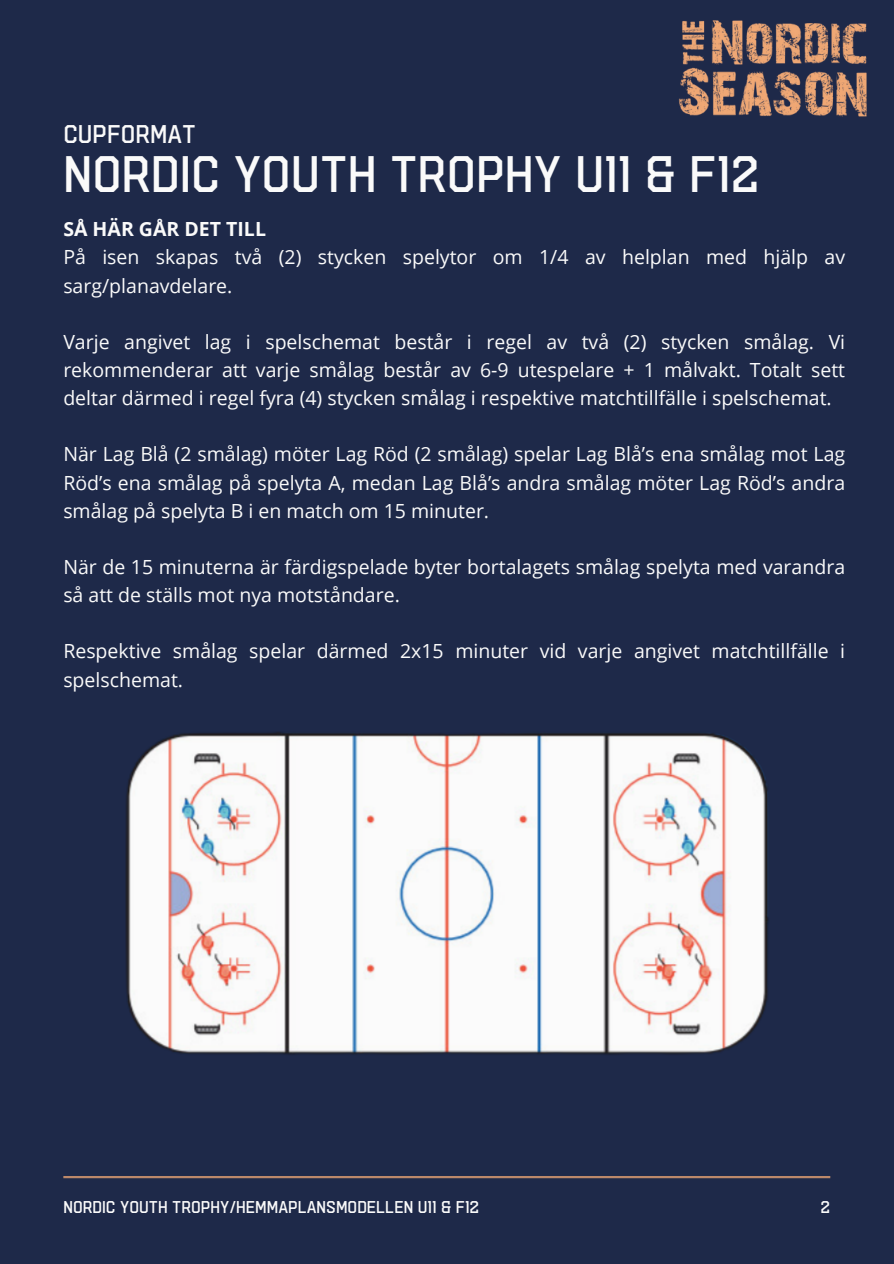
<style>
.page{position:relative;width:894px;height:1264px;background:#fff}
.page>*{position:absolute;margin:0;border:0;box-sizing:border-box;transform-origin:0 0}
.t1{font:300 45px "Hudson NY Pro";color:#fafafa}
.t2{font:300 22.5px "Hudson NY Pro";color:#fafafa}
.t3{font:19.5px/28.2px "Open Sans";color:#fafafa}
.t4{font:300 15px "Hudson NY Pro";color:#fafafa}
.s1{font-weight:700}
</style>
<div class="page">
<div style="left:0;top:0;width:893px;height:1263px;background:#1e2949"></div>
<img style="left:679px;top:20px;width:188px;height:97px">
<img style="left:125px;top:732px;width:644px;height:323px">
<hr style="left:63px;top:1175px;width:767px;height:3px;background:#f1a976">
<p class="t2" style="left:63px;top:119px;width:134px">CUPFORMAT</p>
<h1 class="t1" style="left:63px;top:145px;width:697px">NORDIC YOUTH TROPHY U11 &amp; F12</h1>
<h3 class="t3" style="left:63px;top:215px;width:783px"><span class="s1">SÅ HÄR GÅR DET TILL<br></span>På isen skapas två (2) stycken spelytor om 1/4 av helplan med hjälp av sarg/planavdelare.</h3>
<h3 class="t3" style="left:63px;top:327px;width:783px;text-align:justify">Varje angivet lag i spelschemat består i regel av två (2) stycken smålag. Vi rekommenderar att varje smålag består av 6-9 utespelare + 1 målvakt. Totalt sett deltar därmed i regel fyra (4) stycken smålag i respektive matchtillfälle i spelschemat.</h3>
<h3 class="t3" style="left:63px;top:440px;width:783px;text-align:justify">När Lag Blå (2 smålag) möter Lag Röd (2 smålag) spelar Lag Blå’s ena smålag mot Lag Röd’s ena smålag på spelyta A, medan Lag Blå’s andra smålag möter Lag Röd’s andra smålag på spelyta B i en match om 15 minuter.</h3>
<h3 class="t3" style="left:63px;top:552px;width:783px">När de 15 minuterna är färdigspelade byter bortalagets smålag spelyta med varandra så att de ställs mot nya motståndare.</h3>
<p class="t3" style="left:63px;top:636px;width:783px">Respektive smålag spelar därmed 2x15 minuter vid varje angivet matchtillfälle i spelschemat.</p>
<p class="t4" style="left:63px;top:1197px;width:417px">NORDIC YOUTH TROPHY/HEMMAPLANSMODELLEN U11 &amp; F12</p>
<p class="t4" style="left:820px;top:1197px;width:11px">2</p>
</div>
